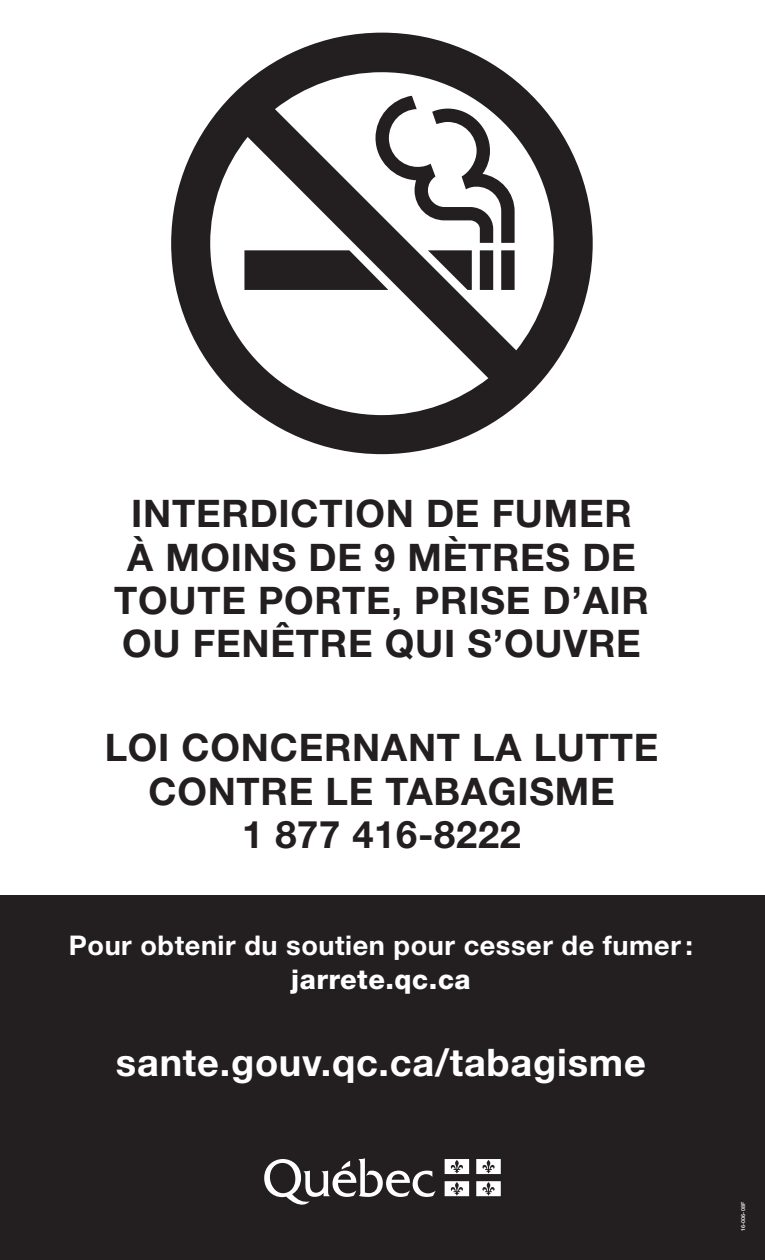
<style>
.page{position:relative;width:765px;height:1260px;background:#fff}
.page>*{position:absolute;margin:0;border:0;box-sizing:border-box;transform-origin:0 0}
.t1{font:700 38px/43.4px "Helvetica Neue LT Std";letter-spacing:.02em;color:#231f20;text-align:center}
.t2{font:700 38px "Helvetica Neue LT Std";letter-spacing:.02em;color:#fff}
.t3{font:700 27.12px "Helvetica Neue LT Std";letter-spacing:.02em;color:#fff}
.t4{font:800 27.12px "Helvetica Neue LT Std";letter-spacing:.02em;color:#fff}
.t5{font:500 5.38px "Helvetica Neue LT Std";letter-spacing:.02em;color:#fff}
</style>
<div class="page">
<div style="left:0;top:895px;width:765px;height:365px;background:#231f20"></div>
<svg style="left:264px;top:1158px;width:172px;height:47px"></svg>
<svg style="left:445px;top:1159px;width:24px;height:15px"></svg>
<svg style="left:476px;top:1159px;width:25px;height:15px"></svg>
<svg style="left:445px;top:1181px;width:24px;height:15px"></svg>
<svg style="left:476px;top:1181px;width:25px;height:15px"></svg>
<svg style="left:171px;top:33px;width:422px;height:421px"></svg>
<p class="t1" style="left:114px;top:491px;width:536px">INTERDICTION DE FUMER<br>À MOINS DE 9 MÈTRES DE<br>TOUTE PORTE, PRISE D’AIR<br>OU FENÊTRE QUI S’OUVRE</p>
<p class="t1" style="left:105px;top:725px;width:555px">LOI CONCERNANT LA LUTTE<br>CONTRE LE TABAGISME<br>1 877 416-8222</p>
<p class="t3" style="left:69px;top:928px;width:626px">Pour obtenir du soutien pour cesser de fumer:</p>
<p class="t4" style="left:291px;top:964px;width:181px">jarrete.qc.ca</p>
<p class="t2" style="left:116px;top:1039px;width:532px">sante.gouv.qc.ca/tabagisme</p>
<p class="t5" style="left:740px;top:1231px;width:31px;rotate:-90deg">16-006-08F</p>
</div>
